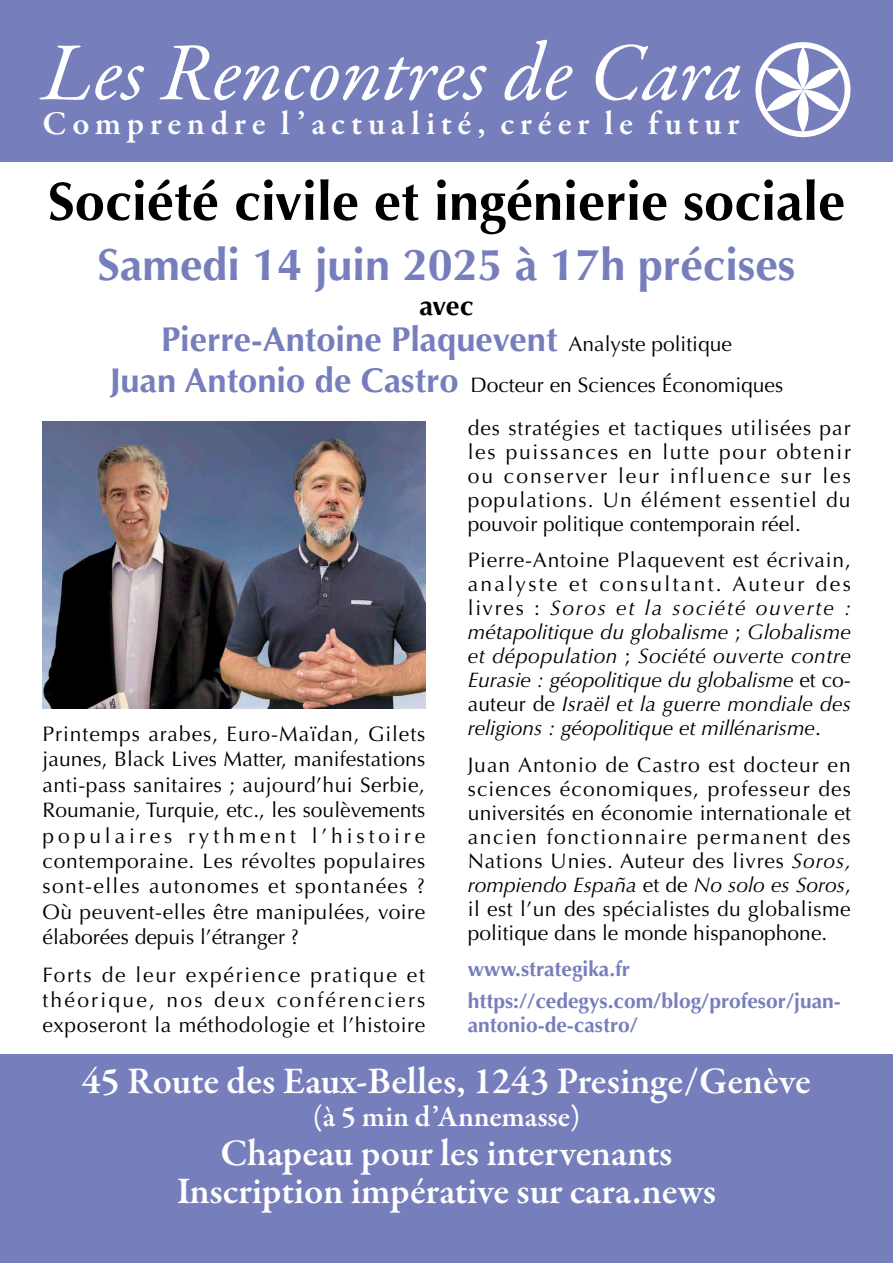
<style>
.page{position:relative;width:893px;height:1263px;background:#fff}
.page>*{position:absolute;margin:0;border:0;box-sizing:border-box;transform-origin:0 0}
.t1{font:italic 82.8px "Garamond Premr Pro";letter-spacing:-.005em;color:#fff}
.t2{font:700 54px "Optima";color:#000}
.t3{font:700 45px "Optima";color:#777ebc}
.t4{font:600 38.25px/38.2px "Garamond Premr Pro";letter-spacing:-.005em;color:#fff;text-align:center}
.t5{font:700 34.5px "Optima";color:#777ebc}
.t6{font:600 33.9px "Garamond Premr Pro";letter-spacing:.165em;color:#fff}
.t7{font:600 30px "Garamond Premr Pro";letter-spacing:-.005em;color:#fff}
.t8{font:700 27.6px "Optima";color:#000}
.t9{font:21px/24px "Optima";letter-spacing:.035em;color:#000}
.t10{font:italic 21px/24px "Optima";letter-spacing:.005em;color:#000}
.t11{font:21px/25.3px "Optima";letter-spacing:.005em;color:#000;text-align:right}
.t12{font:21px/24px "Optima";color:#000}
.t13{font:700 21px "Optima";color:#777ebc}
.t14{font:21px/24px "Optima";letter-spacing:.01em;color:#000;text-align:right}
.t15{font:21px "Optima";letter-spacing:.08em;color:#000}
.t16{font:21px "Optima";letter-spacing:.11em;color:#000}
.t17{font:21px "Optima";letter-spacing:.095em;color:#000}
.t18{font:italic 21px "Optima";letter-spacing:.085em;color:#000}
.s1{font-style:normal}
.s2{font-style:italic}
</style>
<div class="page">
<div style="left:0;top:0;width:893px;height:162px;background:#777ebc"></div>
<div style="left:0;top:1054px;width:893px;height:209px;background:#777ebc"></div>
<svg style="left:755px;top:42px;width:95px;height:95px"></svg>
<img style="left:43px;top:421px;width:382px;height:287px">
<h1 class="t1" style="left:43px;top:21px;width:702px">Les Rencontres de Cara</h1>
<h3 class="t6" style="left:43px;top:103px;width:698px">Comprendre ’l actualité, créer le futur</h3>
<h2 class="t2" style="left:48px;top:170px;width:799px">Société civile et ingénierie sociale</h2>
<h3 class="t3" style="left:98px;top:238px;width:699px">Samedi 14 juin 2025 à 17h précises</h3>
<h3 class="t8" style="left:419px;top:289px;width:55px">avec</h3>
<h3 class="t5" style="left:161px;top:319px;width:398px">Pierre-Antoine Plaquevent</h3>
<p class="t12" style="left:470px;top:373px;width:314px">Docteur en Sciences Économiques</p>
<p class="t12" style="left:568px;top:332px;width:165px">Analyste politique</p>
<h3 class="t5" style="left:110px;top:360px;width:351px">Juan Antonio de Castro</h3>
<p class="t9" style="left:468px;top:416px;width:385px;text-align:right">des stratégies et tactiques utilisées par obtenir</p>
<p class="t9" style="left:468px;top:440px;width:29px">les</p>
<p class="t9" style="left:662px;top:440px;width:48px">lutte</p>
<p class="t15" style="left:506px;top:440px;width:114px">puissances</p>
<p class="t9" style="left:628px;top:440px;width:25px">en</p>
<p class="t9" style="left:719px;top:440px;width:49px">pour</p>
<p class="t11" style="left:43px;top:721px;width:384px">Printemps arabes, Euro-Maïdan, Gilets jaunes, Black Lives Matter, manifestations anti-pass sanitaires ; aujourd’hui Serbie, Roumanie, Turquie, etc., les soulèvements h’ l otsi er i</p>
<p class="t9" style="left:43px;top:823px;width:384px;line-height:25.3px">p o p u al er i s<br>contemporaine. Les révoltes populaires sont-elles autonomes et spontanées ?<br>Où peuvent-elles être manipulées, voire élaborées depuis ’l étranger ?</p>
<p class="t9" style="left:407px;top:963px;width:20px">et</p>
<p class="t9" style="left:188px;top:824px;width:110px">yr ht ment</p>
<p class="t9" style="left:102px;top:963px;width:25px">de</p>
<p class="t9" style="left:136px;top:963px;width:42px">leur</p>
<p class="t15" style="left:186px;top:962px;width:116px">expérience</p>
<p class="t15" style="left:310px;top:962px;width:88px">pratique</p>
<p class="t9" style="left:43px;top:963px;width:51px">Forts</p>
<p class="t16" style="left:277px;top:988px;width:150px">conférenciers</p>
<p class="t9" style="left:43px;top:987px;width:384px;line-height:25.3px">théorique,<br>exposeront la méthodologie et ’l histoire</p>
<p class="t9" style="left:214px;top:988px;width:53px">deux</p>
<p class="t9" style="left:167px;top:988px;width:38px">nos</p>
<p class="t17" style="left:670px;top:464px;width:102px">influence</p>
<p class="t9" style="left:618px;top:465px;width:42px">leur</p>
<p class="t9" style="left:822px;top:465px;width:30px">les</p>
<p class="t12" style="left:468px;top:465px;width:384px">ou<br>populations. Un élément essentiel du pouvoir politique contemporain réel.</p>
<p class="t9" style="left:468px;top:549px;width:385px;text-align:right">Pierre-Antoine Plaquevent est écrivain, des</p>
<p class="t17" style="left:504px;top:464px;width:105px">conserver</p>
<p class="t9" style="left:781px;top:465px;width:32px">sur</p>
<p class="t16" style="left:468px;top:572px;width:91px">analyste</p>
<p class="t16" style="left:599px;top:572px;width:124px">consultant.</p>
<p class="t9" style="left:732px;top:573px;width:73px">Auteur</p>
<p class="t9" style="left:569px;top:573px;width:20px">et</p>
<p class="t10" style="left:468px;top:596px;width:385px"><span class="s1">livres<br></span>métapolitique du globalisme <span class="s1">;</span> Globalisme et dépopulation <span class="s1">;</span> Société ouverte contre</p>
<p class="t10" style="left:468px;top:692px;width:385px"><span class="s1">auteur de</span> Israël et la guerre mondiale des</p>
<p class="t10" style="left:645px;top:596px;width:19px">la</p>
<p class="t18" style="left:672px;top:596px;width:75px">société</p>
<p class="t10" style="left:550px;top:596px;width:57px">Soros</p>
<p class="t10" style="left:616px;top:596px;width:20px">et</p>
<p class="t18" style="left:756px;top:596px;width:80px">ouverte</p>
<p class="t9" style="left:534px;top:597px;width:7px">:</p>
<p class="t10" style="left:844px;top:596px;width:8px">:</p>
<p class="t10" style="left:468px;top:668px;width:385px">Eurasie : géopolitique du globalisme <span class="s1">et co-</span></p>
<p class="t10" style="left:468px;top:710px;width:384px;line-height:36px">religions : géopolitique et millénarisme<span class="s1">.<br>Juan Antonio de Castro est docteur en</span></p>
<p class="t14" style="left:468px;top:777px;width:385px">sciences économiques, professeur des universités en économie internationale et des</p>
<p class="t15" style="left:547px;top:824px;width:142px">fonctionnaire</p>
<p class="t9" style="left:468px;top:825px;width:385px">ancien<br>Nations Unies. Auteur des livres <span class="s2">Soros, rompiendo España</span> et de <span class="s2">No solo es Soros</span>, il est ’l un des spécialistes du globalisme politique dans le monde hispanophone.</p>
<p class="t13" style="left:468px;top:956px;width:164px">www.strategika f r.</p>
<p class="t13" style="left:468px;top:1013px;width:172px">antonio-de-castro/</p>
<p class="t15" style="left:697px;top:824px;width:112px">permanent</p>
<p class="t13" style="left:468px;top:989px;width:375px">https://cedegys.com/blog/profesor/juan-</p>
<h3 class="t4" style="left:82px;top:1063px;width:731px">45 Route des Eaux-Belles, 1243 Presinge/Genève</h3>
<h3 class="t7" style="left:313px;top:1099px;width:269px">5à( min ’d Annemasse(</h3>
<h3 class="t4" style="left:177px;top:1134px;width:541px">Chapeau pour les intervenants<br>Inscription impérative sur cara.news</h3>
</div>
